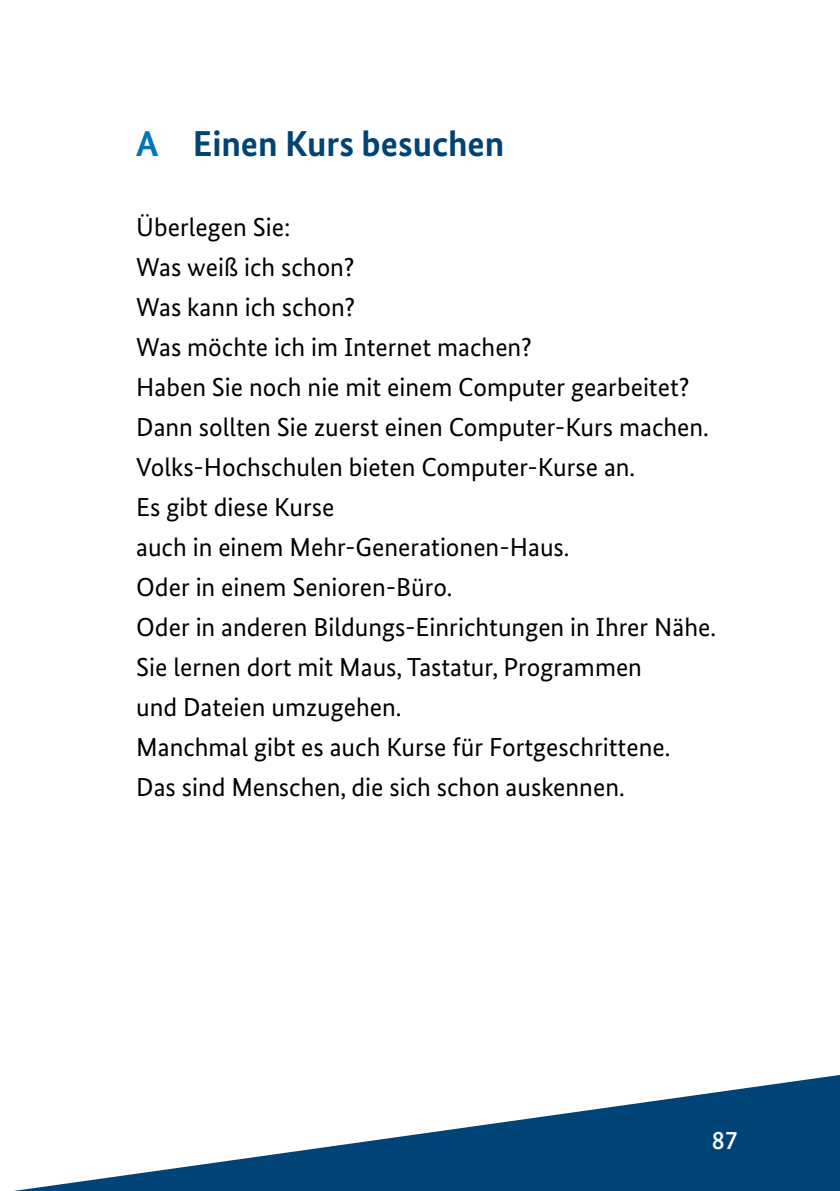
<style>
.page{position:relative;width:840px;height:1191px;background:#fff}
.page>*{position:absolute;margin:0;border:0;box-sizing:border-box;transform-origin:0 0}
.t1{font:700 36px "Bundes Sans";color:#004377}
.t2{font:26px/40px "Bundes Sans";color:#000}
.t3{font:500 26px "Bundes Sans";color:#fff}
.s1{color:#0075be}
</style>
<div class="page">
<svg style="left:14px;top:1075px;width:825px;height:116px"></svg>
<h2 class="t1" style="left:136px;top:121px;width:369px"><span class="s1">A</span> Einen Kurs besuchen</h2>
<p class="t2" style="left:136px;top:206px;width:156px">Überlegen Sie:</p>
<p class="t2" style="left:136px;top:246px;width:219px">Was weiß ich schon?</p>
<p class="t2" style="left:136px;top:286px;width:220px">Was kann ich schon?</p>
<p class="t2" style="left:136px;top:326px;width:397px">Was möchte ich im Internet machen?</p>
<p class="t2" style="left:136px;top:366px;width:554px">Haben Sie noch nie mit einem Computer gearbeitet?</p>
<p class="t2" style="left:136px;top:406px;width:574px">Dann sollten Sie zuerst einen Computer-Kurs machen.</p>
<p class="t2" style="left:136px;top:446px;width:500px">Volks-Hochschulen bieten Computer-Kurse an.</p>
<p class="t2" style="left:136px;top:486px;width:434px">Es gibt diese Kurse<br>auch in einem Mehr-Generationen-Haus.</p>
<p class="t2" style="left:136px;top:566px;width:318px">Oder in einem Senioren-Büro.</p>
<p class="t2" style="left:136px;top:606px;width:581px">Oder in anderen Bildungs-Einrichtungen in Ihrer Nähe.</p>
<p class="t2" style="left:136px;top:646px;width:507px">Sie lernen dort mit Maus, Tastatur, Programmen und Dateien umzugehen.</p>
<p class="t2" style="left:136px;top:726px;width:535px">Manchmal gibt es auch Kurse für Fortgeschrittene.</p>
<p class="t2" style="left:136px;top:766px;width:490px">Das sind Menschen, die sich schon auskennen.</p>
<p class="t3" style="left:711px;top:1124px;width:27px">87</p>
</div>
